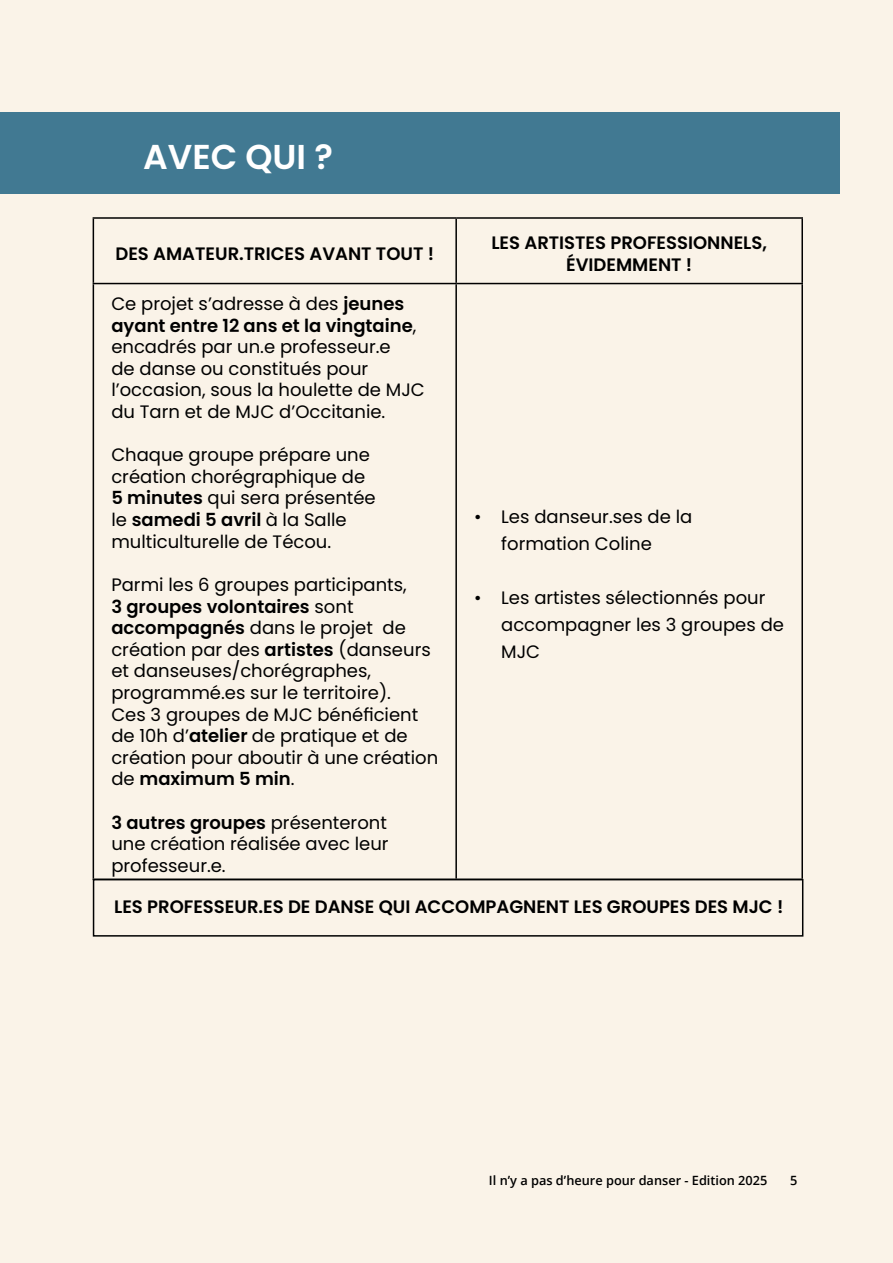
<style>
.page{position:relative;width:893px;height:1263px;background:#faf3e8}
.page>*{position:absolute;margin:0;border:0;box-sizing:border-box;transform-origin:0 0}
.t1{font:600 34.5px "Poppins";color:#fff}
.t2{font:18px/21.6px "Poppins";color:#000}
.t3{font:600 18px/21.6px "Poppins";color:#000;text-align:center}
.t4{font:600 12.75px "Open Sans";color:#000}
.s1{font-weight:600}
</style>
<div class="page">
<div style="left:0;top:113px;width:839px;height:81px;background:#417992"></div>
<hr style="left:93px;top:217px;width:363px;height:2px;background:#000">
<hr style="left:93px;top:219px;width:1px;height:64px;background:#000">
<hr style="left:456px;top:217px;width:347px;height:2px;background:#000">
<hr style="left:455px;top:219px;width:2px;height:64px;background:#000">
<hr style="left:801px;top:219px;width:2px;height:64px;background:#000">
<hr style="left:93px;top:283px;width:363px;height:1px;background:#000">
<hr style="left:93px;top:284px;width:1px;height:594px;background:#000">
<hr style="left:456px;top:283px;width:347px;height:1px;background:#000">
<hr style="left:455px;top:284px;width:2px;height:594px;background:#000">
<hr style="left:801px;top:284px;width:2px;height:594px;background:#000">
<hr style="left:93px;top:878px;width:363px;height:2px;background:#000">
<hr style="left:456px;top:878px;width:347px;height:2px;background:#000">
<div style="left:93px;top:879px;width:710px;height:57px;border:2px solid #000101"></div>
<h1 class="t1" style="left:143px;top:136px;width:191px">AVEC QUI ?</h1>
<p class="t3" style="left:115px;top:243px;width:320px">DES AMATEUR.TRICES AVANT TOUT !</p>
<p class="t3" style="left:491px;top:232px;width:277px">LES ARTISTES PROFESSIONNELS,<br>ÉVIDEMMENT !</p>
<p class="t2" style="left:111px;top:293px;width:315px">Ce projet s’adresse à des <span class="s1">jeunes ayant entre 12 ans et la vingtaine</span>, encadrés par un.e professeur.e<br>de danse ou constitués pour l’occasion, sous la houlette de MJC du Tarn et de MJC d’Occitanie.</p>
<p class="t2" style="left:111px;top:444px;width:266px">Chaque groupe prépare une création chorégraphique de<br><span class="s1">5 minutes</span> qui sera présentée le <span class="s1">samedi 5 avril</span> à la Salle multiculturelle de Técou.</p>
<p class="t2" style="left:111px;top:574px;width:328px">Parmi les 6 groupes participants,<br><span class="s1">3 groupes volontaires</span> sont <span class="s1">accompagnés</span> dans le projet de création par des <span class="s1">artistes</span> (danseurs et danseuses/chorégraphes, programmé.es sur le territoire).<br>Ces 3 groupes de MJC bénéficient de 10h d’<span class="s1">atelier</span> de pratique et de création pour aboutir à une création de <span class="s1">maximum 5 min</span>.</p>
<p class="t2" style="left:111px;top:811px;width:279px;text-align:justify"><span class="s1">3 autres groupes</span> présenteront une création réalisée avec leur professeur.e.</p>
<p class="t2" style="left:501px;top:504px;width:193px;line-height:27px;text-indent:-27px">• Les danseur.ses de la formation Coline</p>
<p class="t2" style="left:501px;top:585px;width:284px;line-height:27px;text-indent:-27px">• Les artistes sélectionnés pour accompagner les 3 groupes de<br>MJC</p>
<p class="t3" style="left:114px;top:895px;width:671px">LES PROFESSEUR.ES DE DANSE QUI ACCOMPAGNENT LES GROUPES DES MJC !</p>
<p class="t4" style="left:489px;top:1171px;width:280px">Il n’y a pas d’heure pour danser - Edition 2025</p>
<p class="t4" style="left:790px;top:1171px;width:9px">5</p>
</div>
